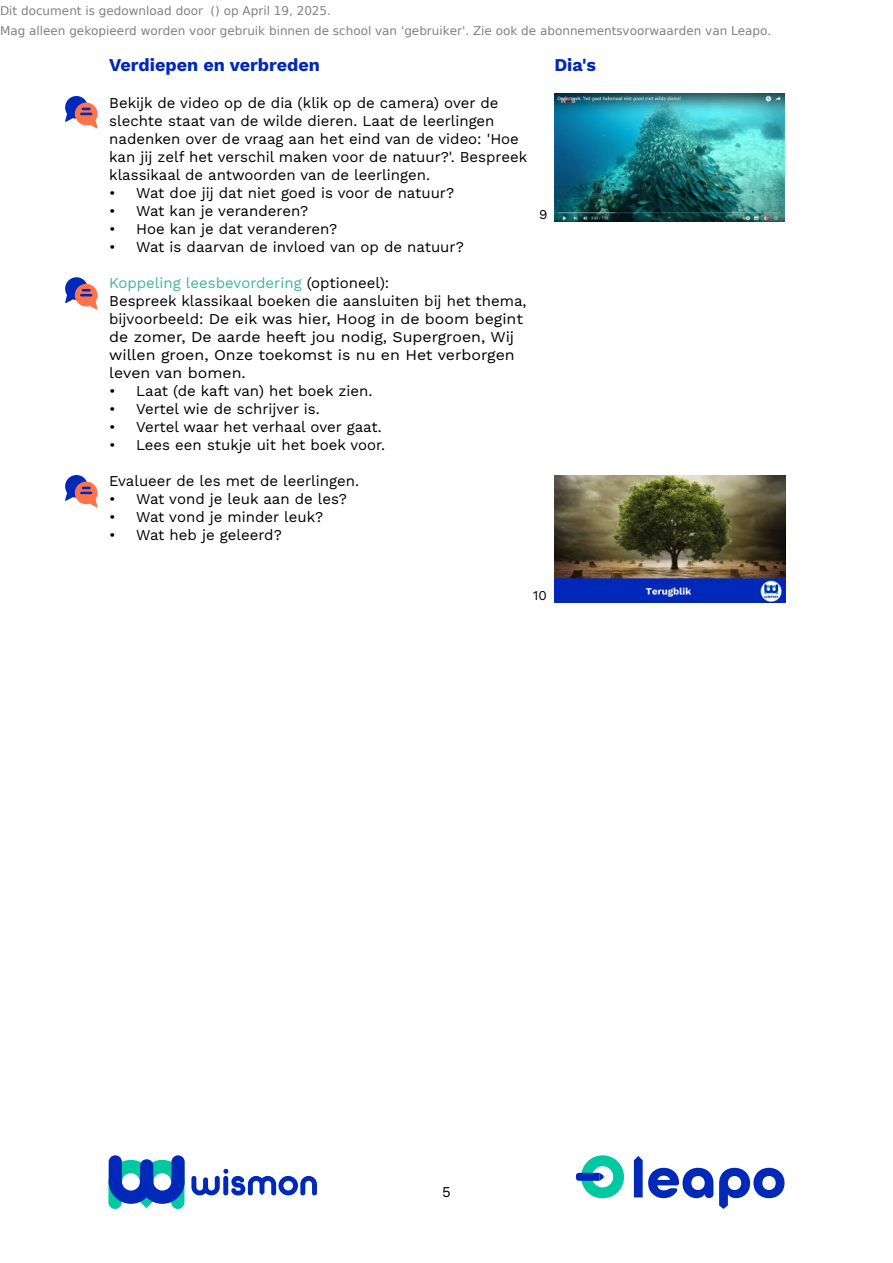
<style>
.page{position:relative;width:893px;height:1263px;background:#fff}
.page>*{position:absolute;margin:0;border:0;box-sizing:border-box;transform-origin:0 0}
.t1{font:700 18px "Work Sans";color:#0028b9}
.t2{font:15px/18px "Work Sans";color:#000}
.t3{font:13.5px "Work Sans";color:#000}
.t4{font:12px/20.4px "DejaVu Sans";color:rgb(0 0 0/.5)}
.s1{color:#42b499}
</style>
<div class="page">
<svg style="left:108px;top:1155px;width:77px;height:54px"></svg>
<svg style="left:191px;top:1169px;width:126px;height:26px"></svg>
<svg style="left:576px;top:1155px;width:48px;height:43px"></svg>
<svg style="left:634px;top:1156px;width:79px;height:42px"></svg>
<svg style="left:719px;top:1168px;width:65px;height:41px"></svg>
<img style="left:554px;top:94px;width:230px;height:127px">
<img style="left:555px;top:475px;width:230px;height:127px">
<svg style="left:65px;top:475px;width:33px;height:32px"></svg>
<svg style="left:65px;top:277px;width:33px;height:33px"></svg>
<svg style="left:65px;top:96px;width:33px;height:32px"></svg>
<p class="t4" style="left:0;top:0;width:773px">Dit document is gedownload door () op April 19, 2025.<br>Mag alleen gekopieerd worden voor gebruik binnen de school van 'gebruiker'. Zie ook de abonnementsvoorwaarden van Leapo.</p>
<p class="t1" style="left:109px;top:58px;width:212px">Verdiepen en verbreden</p>
<p class="t1" style="left:554px;top:58px;width:43px">Dia's</p>
<p class="t2" style="left:109px;top:95px;width:420px">Bekijk de video op de dia (klik op de camera) over de slechte staat van de wilde dieren. Laat de leerlingen nadenken over de vraag aan het eind van de video: 'Hoe kan jij zelf het verschil maken voor de natuur?'. Bespreek klassikaal de antwoorden van de leerlingen.</p>
<p class="t2" style="left:109px;top:185px;width:346px">• Wat doe jij dat niet goed is voor de natuur?</p>
<p class="t2" style="left:109px;top:203px;width:200px">• Wat kan je veranderen?</p>
<p class="t2" style="left:109px;top:221px;width:230px">• Hoe kan je dat veranderen?</p>
<p class="t2" style="left:109px;top:239px;width:356px">• Wat is daarvan de invloed van op de natuur?</p>
<p class="t2" style="left:109px;top:275px;width:419px"><span class="s1">Koppeling leesbevordering</span> (optioneel):<br>Bespreek klassikaal boeken die aansluiten bij het thema, bijvoorbeeld: De eik was hier, Hoog in de boom begint de zomer, De aarde heeft jou nodig, Supergroen, Wij willen groen, Onze toekomst is nu en Het verborgen leven van bomen.</p>
<p class="t2" style="left:109px;top:383px;width:265px">• Laat (de kaft van) het boek zien.</p>
<p class="t2" style="left:109px;top:401px;width:212px">• Vertel wie de schrijver is.</p>
<p class="t2" style="left:109px;top:419px;width:274px">• Vertel waar het verhaal over gaat.</p>
<p class="t2" style="left:109px;top:437px;width:277px">• Lees een stukje uit het boek voor.</p>
<p class="t2" style="left:109px;top:473px;width:251px">Evalueer de les met de leerlingen.</p>
<p class="t2" style="left:109px;top:491px;width:239px">• Wat vond je leuk aan de les?</p>
<p class="t2" style="left:109px;top:509px;width:216px">• Wat vond je minder leuk?</p>
<p class="t2" style="left:109px;top:527px;width:174px">• Wat heb je geleerd?</p>
<p class="t3" style="left:539px;top:209px;width:10px">9</p>
<p class="t3" style="left:533px;top:590px;width:15px">10</p>
<p class="t2" style="left:442px;top:1183px;width:10px">5</p>
</div>
